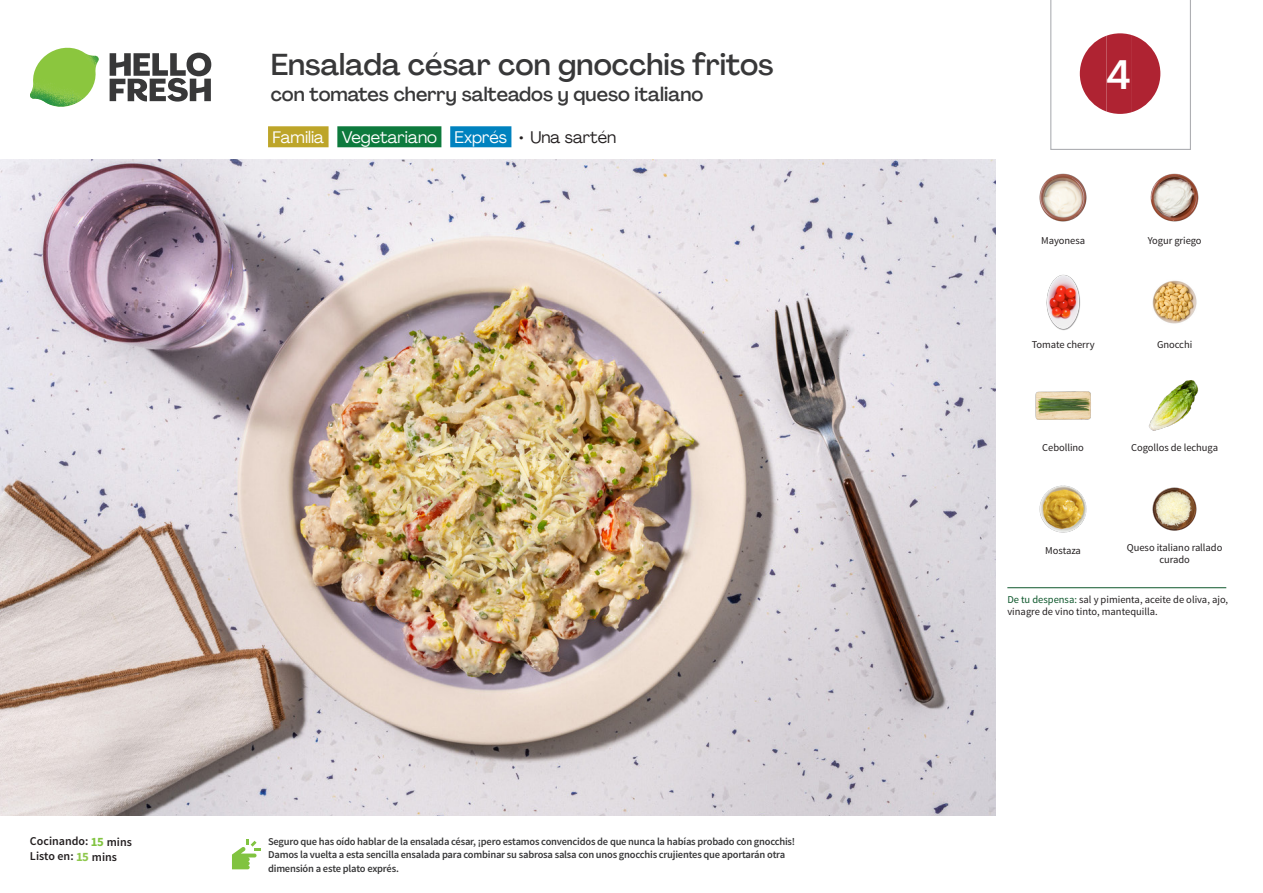
<style>
.page{position:relative;width:1263px;height:893px;background:#fff}
.page>*{position:absolute;margin:0;border:0;box-sizing:border-box;transform-origin:0 0}
._24_Recipe_Nr_Bag{font:500 40.5px "Agrandir";color:#fff}
._15_Titel_UK{font:500 30px "Agrandir";color:#383839}
._15_Titel_UK-2{font:500 19.5px "Agrandir";color:#383839}
._02_Box_Type{font:16.5px "Agrandir";color:#fff}
._04_Intro{font:600 12px "Source Sans Pro";color:#231f20}
._14_Allergene_Text_7pt{font:600 10.5px/13.5px "Source Sans Pro";letter-spacing:-.02em;color:#383839}
._18_FRONT_ingredients_UK{font:10.5px/12px "Source Sans Pro";letter-spacing:-.005em;color:#231f20}
.s1{color:#231f20}
.s2{font-weight:700;font-size:12.75px;color:#81c340}
.s3{font-weight:700;font-size:12.75px;color:#8fc84e}
.s4{color:#0e572c}
</style>
<div class="page">
<svg style="left:110px;top:53px;width:101px;height:49px"></svg>
<img style="left:30px;top:48px;width:69px;height:59px">
<div style="left:268px;top:126px;width:61px;height:21px;background:#bda529"></div>
<div style="left:337px;top:126px;width:104px;height:21px;background:#0d7a3d"></div>
<div style="left:450px;top:126px;width:61px;height:21px;background:#0082bf"></div>
<img style="left:0;top:159px;width:995px;height:657px">
<hr style="left:1007px;top:587px;width:219px;height:1px;background:#0e572c">
<svg style="left:232px;top:839px;width:28px;height:30px"></svg>
<img style="left:1039px;top:173px;width:48px;height:49px">
<img style="left:1150px;top:173px;width:49px;height:49px">
<img style="left:1152px;top:280px;width:45px;height:44px">
<img style="left:1046px;top:274px;width:35px;height:57px">
<img style="left:1149px;top:380px;width:50px;height:51px">
<img style="left:1035px;top:391px;width:56px;height:29px">
<img style="left:1152px;top:487px;width:45px;height:44px">
<img style="left:1039px;top:485px;width:48px;height:48px">
<svg style="left:1050px;top:0;width:141px;height:150px"></svg>
<p class="_15_Titel_UK" style="left:271px;top:46px;width:504px">Ensalada césar con gnocchis fritos</p>
<p class="_15_Titel_UK-2" style="left:271px;top:82px;width:434px">con tomates cherry salteados y queso italiano</p>
<p class="_02_Box_Type" style="left:272px;top:127px;width:345px">Familia Vegetariano Exprés <span class="s1">• Una sartén</span></p>
<p class="_04_Intro" style="left:30px;top:833px;width:103px">Cocinando: <span class="s2">15</span> mins</p>
<p class="_04_Intro" style="left:30px;top:848px;width:89px">Listo en: <span class="s3">15</span> mins</p>
<p class="_14_Allergene_Text_7pt" style="left:268px;top:835px;width:529px">Seguro que has oído hablar de la ensalada césar, ¡pero estamos convencidos de que nunca la habías probado con gnocchis!<br>Damos la vuelta a esta sencilla ensalada para combinar su sabrosa salsa con unos gnocchis crujientes que aportarán otra dimensión a este plato exprés.</p>
<p class="_24_Recipe_Nr_Bag" style="left:1106px;top:50px;width:26px">4</p>
<p class="_18_FRONT_ingredients_UK" style="left:1041px;top:235px;width:45px">Mayonesa</p>
<p class="_18_FRONT_ingredients_UK" style="left:1148px;top:235px;width:55px">Yogur griego</p>
<p class="_18_FRONT_ingredients_UK" style="left:1032px;top:339px;width:64px">Tomate cherry</p>
<p class="_18_FRONT_ingredients_UK" style="left:1157px;top:339px;width:37px">Gnocchi</p>
<p class="_18_FRONT_ingredients_UK" style="left:1042px;top:441px;width:43px">Cebollino</p>
<p class="_18_FRONT_ingredients_UK" style="left:1131px;top:441px;width:88px">Cogollos de lechuga</p>
<p class="_18_FRONT_ingredients_UK" style="left:1045px;top:545px;width:37px">Mostaza</p>
<p class="_18_FRONT_ingredients_UK" style="left:1127px;top:541px;width:97px;text-align:center">Queso italiano rallado curado</p>
<p class="_18_FRONT_ingredients_UK" style="left:1007px;top:593px;width:222px"><span class="s4">De tu despensa:</span> sal y pimienta, aceite de oliva, ajo, vinagre de vino tinto, mantequilla.</p>
</div>
